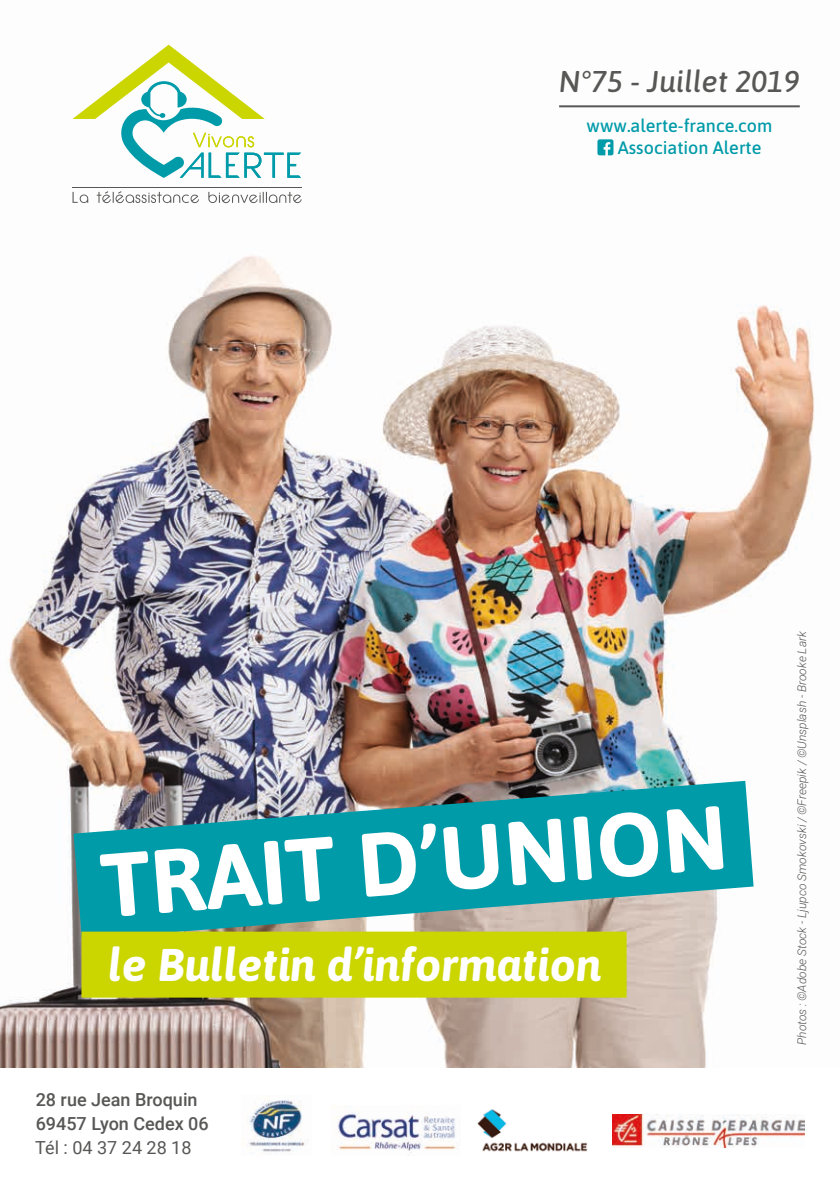
<style>
.page{position:relative;width:840px;height:1191px;background:#fff}
.page>*{position:absolute;margin:0;border:0;box-sizing:border-box;transform-origin:0 0}
.t1{font:700 90px "Asap";color:#fff}
.t2{font:italic 700 45.8px "Asap";color:#fff}
.t3{font:italic 500 30px "Asap";color:#575756}
.t4{font:500 18px/21.6px "Asap";color:#009ba9}
.t5{font:500 18px/24px "Roboto";color:#575756}
.t6{font:18px "Roboto";color:#575756}
.t7{font:italic 300 12px "Roboto";color:#575756}
</style>
<div class="page">
<img style="left:0;top:44px;width:814px;height:1023px">
<svg style="left:72px;top:779px;width:682px;height:161px;background:#389ca5"></svg>
<div style="left:81px;top:931px;width:545px;height:66px;background:#cbd500;border:2px solid #cbd500"></div>
<hr style="left:559px;top:105px;width:240px;height:2px;background:#575756">
<svg style="left:597px;top:139px;width:16px;height:16px"></svg>
<img style="left:334px;top:1105px;width:123px;height:51px">
<img style="left:612px;top:1114px;width:192px;height:33px">
<img style="left:248px;top:1100px;width:60px;height:54px">
<img style="left:477px;top:1109px;width:111px;height:43px">
<hr style="left:72px;top:187px;width:229px;height:1px;background:#575756">
<svg style="left:72px;top:45px;width:229px;height:133px"></svg>
<svg style="left:72px;top:191px;width:229px;height:12px"></svg>
<h3 class="t3" style="left:559px;top:62px;width:242px">N°75 - Juillet 2019</h3>
<h3 class="t4" style="left:617px;top:114px;width:156px;text-indent:-31px">www.alerte-france.com<br>Association Alerte</h3>
<h1 class="t1" style="left:96px;top:825px;width:629px;rotate:-5deg">TRAIT D’UNION</h1>
<h2 class="t2" style="left:108px;top:933px;width:494px">le Bulletin d’information</h2>
<h3 class="t5" style="left:36px;top:1086px;width:174px">28 rue Jean Broquin<br>69457 Lyon Cedex 06</h3>
<h3 class="t6" style="left:35px;top:1134px;width:158px">Tél : 04 37 24 28 18</h3>
<p class="t7" style="left:793px;top:1045px;width:415px;rotate:-90deg">Photos : ©Adobe Stock - Ljupco Smokovski / ©Freepik / ©Unsplash - Brooke Lark</p>
</div>
